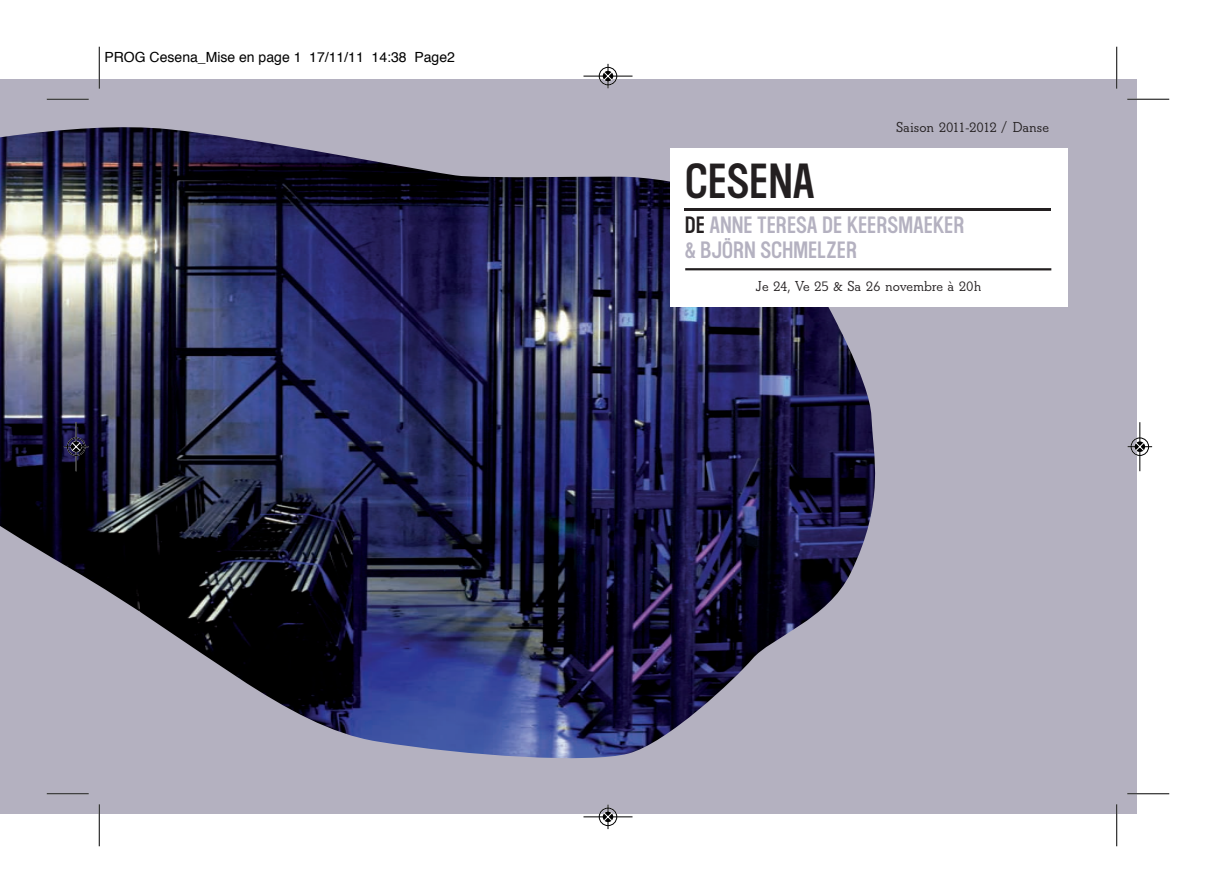
<style>
.page{position:relative;width:1216px;height:893px;background:#fff}
.page>*{position:absolute;margin:0;border:0;box-sizing:border-box;transform-origin:0 0}
.t1{font:43.75px "Washington";color:#231f20}
.t2{font:21px/25.2px "Washington";color:#b4b1c0}
.t3{font:600 15.05px "Beton T";color:#231f20}
.t4{font:14px "Helvetica";color:#000}
.s1{color:#231f20}
</style>
<div class="page">
<div style="left:0;top:79px;width:1136px;height:735px;background:#b4b1c0"></div>
<img style="left:0;top:127px;width:875px;height:631px">
<div style="left:670px;top:149px;width:397px;height:158px;background:#fff"></div>
<hr style="left:685px;top:209px;width:365px;height:2px;background:#231f20">
<hr style="left:685px;top:268px;width:366px;height:2px;background:#231f20">
<hr style="left:99px;top:47px;width:1px;height:42px;background:#000">
<hr style="left:47px;top:99px;width:42px;height:1px;background:#000">
<hr style="left:1116px;top:47px;width:1px;height:42px;background:#000">
<hr style="left:1127px;top:99px;width:42px;height:1px;background:#000">
<hr style="left:99px;top:804px;width:1px;height:42px;background:#000">
<hr style="left:47px;top:793px;width:42px;height:1px;background:#000">
<hr style="left:1116px;top:804px;width:1px;height:42px;background:#000">
<hr style="left:1127px;top:793px;width:42px;height:1px;background:#000">
<div style="left:598px;top:67px;width:19px;height:18px;border:1px solid #fff;border-radius:50%"></div>
<hr style="left:583px;top:76px;width:49px;height:1px;background:#000">
<div style="left:599px;top:67px;width:18px;height:18px;border:1px solid #000;border-radius:50%"></div>
<svg style="left:603px;top:64px;width:9px;height:24px"></svg>
<div style="left:598px;top:807px;width:19px;height:19px;border:1px solid #fff;border-radius:50%"></div>
<hr style="left:583px;top:816px;width:49px;height:1px;background:#000">
<div style="left:599px;top:808px;width:18px;height:18px;border:1px solid #000;border-radius:50%"></div>
<svg style="left:603px;top:805px;width:9px;height:24px"></svg>
<div style="left:67px;top:437px;width:18px;height:19px;border:1px solid #fff;border-radius:50%"></div>
<hr style="left:76px;top:422px;width:1px;height:49px;background:#000">
<div style="left:67px;top:438px;width:18px;height:18px;border:1px solid #000;border-radius:50%"></div>
<svg style="left:64px;top:442px;width:24px;height:9px"></svg>
<div style="left:1130px;top:437px;width:19px;height:19px;border:1px solid #fff;border-radius:50%"></div>
<hr style="left:1139px;top:422px;width:1px;height:49px;background:#000">
<div style="left:1130px;top:438px;width:18px;height:18px;border:1px solid #000;border-radius:50%"></div>
<svg style="left:1127px;top:442px;width:25px;height:9px"></svg>
<p class="t4" style="left:104px;top:52px;width:352px">PROG Cesena_Mise en page 1 17/11/11 14:38 Page2</p>
<h1 class="t1" style="left:685px;top:157px;width:131px">CESENA</h1>
<p class="t3" style="left:896px;top:118px;width:154px">Saison 2011-2012 / Danse</p>
<h2 class="t2" style="left:685px;top:213px;width:281px"><span class="s1">DE</span> ANNE TERESA DE KEERSMAEKER &amp; BJÖRN SCHMELZER</h2>
<p class="t3" style="left:756px;top:277px;width:226px">Je 24, Ve 25 &amp; Sa 26 novembre à 20h</p>
</div>
